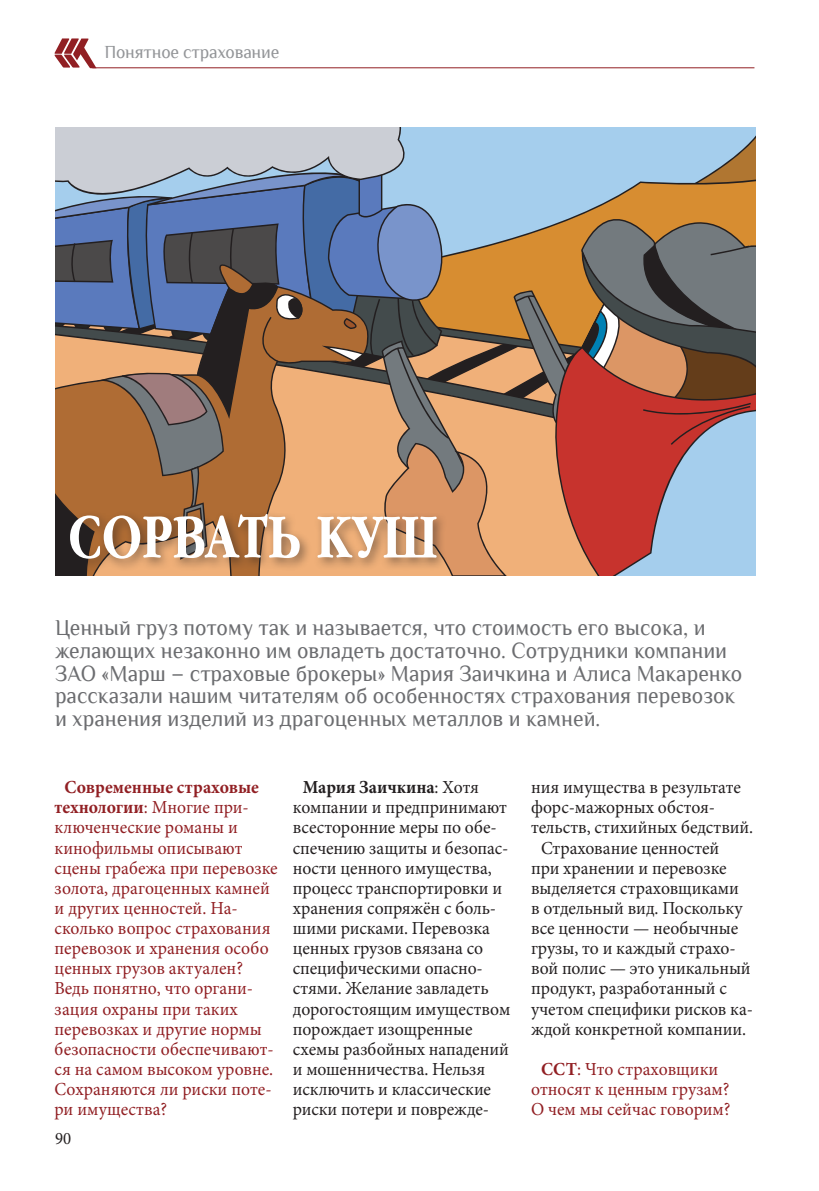
<style>
.page{position:relative;width:819px;height:1191px;background:#fff}
.page>*{position:absolute;margin:0;border:0;box-sizing:border-box;transform-origin:0 0}
.t1{font:700 64.75px "Garamond Narrow";color:#fff;scale:.96 1}
.t2{font:22.75px/22.8px "Philosopher";color:#6c6d70;scale:.95 1}
.t3{font:18.38px/20.1px "Minion Pro";letter-spacing:-.005em;color:#231f20;scale:.96 1}
.t4{font:18.38px/20.1px "Minion Pro";color:#911f23;scale:.96 1}
.t5{font:18.38px "Philosopher";letter-spacing:-.01em;color:#939598;scale:.96 1}
.t6{font:17.5px "Minion Pro";color:#231f20;scale:.96 1}
.s1{font-weight:700}
</style>
<div class="page">
<svg style="left:54px;top:38px;width:42px;height:30px"></svg>
<hr style="left:92px;top:67px;width:662px;height:1px;background:#911f23">
<svg style="left:55px;top:127px;width:700px;height:449px;background:#9e867c"></svg>
<div style="left:64px;top:509px;width:384px;height:63px;background:#231f20;opacity:.5"></div>
<p class="t5" style="left:104px;top:42px;width:184px">Понятное страхование</p>
<h1 class="t1" style="left:68px;top:502px;width:386px">СОРВАТЬ КУШ</h1>
<p class="t2" style="left:55px;top:616px;width:725px">Ценный груз потому так и называется, что стоимость его высока, и желающих незаконно им овладеть достаточно. Сотрудники компании ЗАО «Марш – страховые брокеры» Мария Заичкина и Алиса Макаренко рассказали нашим читателям об особенностях страхования перевозок и хранения изделий из драгоценных металлов и камней.</p>
<p class="t4" style="left:55px;top:777px;width:234px;text-indent:10px"><span class="s1">Современные страховые технологии</span>: Многие при&shy;ключенческие романы и кинофильмы описывают сцены грабежа при перевозке золота, драгоценных камней и других ценностей. На&shy;сколько вопрос страхования перевозок и хранения особо ценных грузов актуален?<br>Ведь понятно, что органи&shy;зация охраны при таких перевозках и другие нормы безопасности обеспечивают&shy;ся на самом высоком уровне.<br>Сохраняются ли риски поте&shy;ри имущества?</p>
<p class="t3" style="left:293px;top:777px;width:228px;text-indent:10px"><span class="s1">Мария Заичкина</span>: Хотя компании и предпринимают всесторонние меры по обе&shy;спечению защиты и безопас&shy;ности ценного имущества, процесс транспортировки и хранения сопряжён с боль&shy;шими рисками. Перевозка ценных грузов связана со специфическими опасно&shy;стями. Желание завладеть дорогостоящим имуществом порождает изощренные схемы разбойных нападений и мошенничества. Нельзя исключить и классические риски потери и поврежде-</p>
<p class="t3" style="left:531px;top:777px;width:220px">ния имущества в результате</p>
<p class="t3" style="left:531px;top:797px;width:193px">форс-мажорных обстоя-</p>
<p class="t3" style="left:531px;top:817px;width:233px">тельств, стихийных бедствий.</p>
<p class="t3" style="left:541px;top:837px;width:187px">Страхование ценностей</p>
<p class="t3" style="left:531px;top:857px;width:205px">при хранении и перевозке</p>
<p class="t3" style="left:531px;top:878px;width:218px">выделяется страховщиками</p>
<p class="t3" style="left:531px;top:898px;width:222px">в отдельный вид. Поскольку</p>
<p class="t3" style="left:531px;top:918px;width:217px">все ценности — необычные</p>
<p class="t3" style="left:531px;top:938px;width:215px">грузы, то и каждый страхо-</p>
<p class="t3" style="left:531px;top:958px;width:230px">вой полис — это уникальный</p>
<p class="t3" style="left:531px;top:978px;width:205px">продукт, разработанный с</p>
<p class="t3" style="left:531px;top:998px;width:233px">учетом специфики рисков ка-</p>
<p class="t3" style="left:531px;top:1018px;width:225px">ждой конкретной компании.</p>
<p class="t4" style="left:531px;top:1059px;width:209px;text-align:center"><span class="s1">ССТ</span>: Что страховщики относят к ценным грузам?<br>О чем мы сейчас говорим?</p>
<p class="t6" style="left:55px;top:1126px;width:18px">90</p>
</div>
